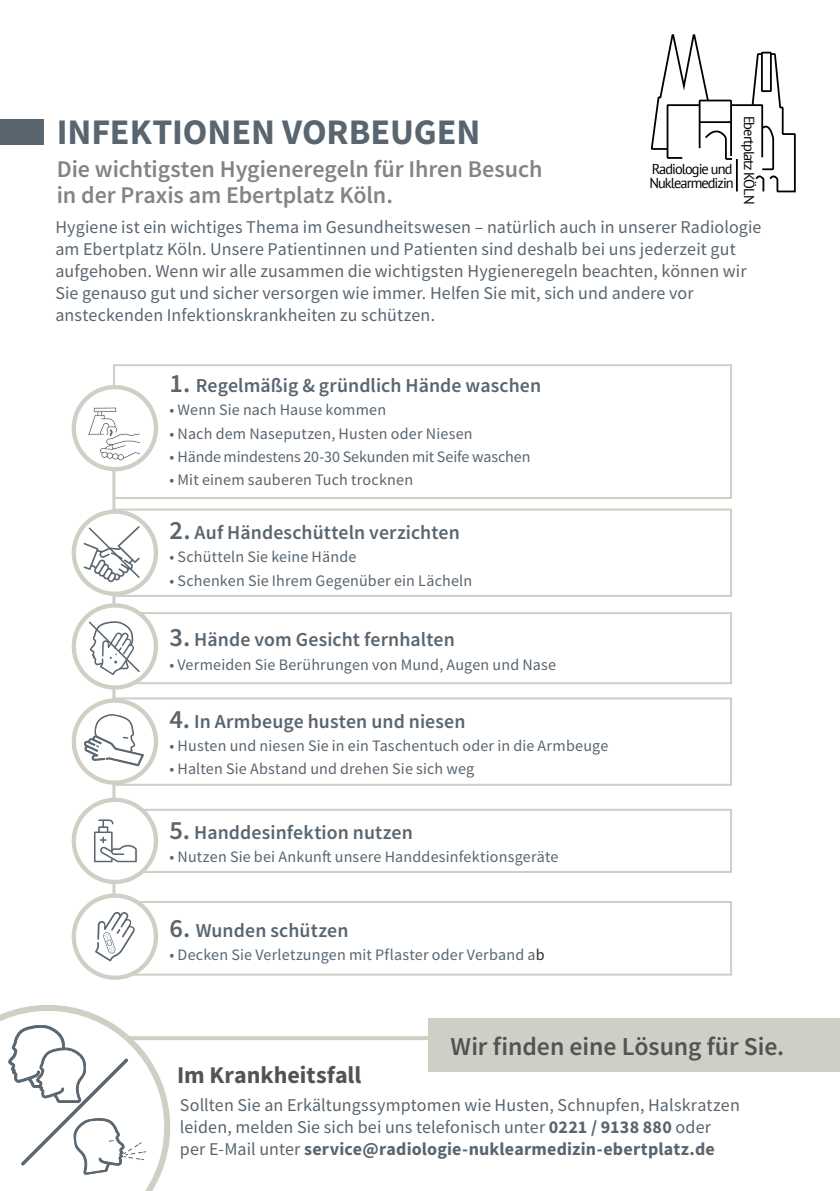
<style>
.page{position:relative;width:840px;height:1191px;background:#fff}
.page>*{position:absolute;margin:0;border:0;box-sizing:border-box;transform-origin:0 0}
.t1{font:700 36px "Source Sans Pro";color:#59656f}
.Boxen{font:600 25.8px "Source Sans Pro";letter-spacing:-.005em;color:#515354}
.t2{font:600 24px "Source Sans Pro";letter-spacing:-.005em;color:#848481}
.t3{font:700 24px "Source Sans Pro";color:#515354}
.Boxen-2{font:600 19.8px "Source Sans Pro";letter-spacing:.005em;color:#59656f}
.t4{font:18px/22px "Source Sans Pro";letter-spacing:.005em;color:#59656f}
.Aufzählung{font:16px "Source Sans Pro";letter-spacing:.01em;color:#59656f}
.Aufzählung-2{font:16px "Source Sans Pro";letter-spacing:-.01em;color:#59656f}
.t5{font:14.4px/14.6px "PT Sans";letter-spacing:-.065em;color:#000}
.s1{font-size:26.4px}
.s2{color:#292d2f}
.s3{font-weight:700}
</style>
<div class="page">
<div style="left:113px;top:808px;width:618px;height:65px;border:2px solid #cfcfc6"></div>
<svg style="left:170px;top:1036px;width:669px;height:95px"></svg>
<div style="left:113px;top:364px;width:618px;height:135px;background:#fff;border:2px solid #cfcfc6"></div>
<div style="left:113px;top:508px;width:618px;height:89px;border:2px solid #cfcfc6"></div>
<hr style="left:112px;top:428px;width:3px;height:508px;background:#cfcfc6">
<div style="left:113px;top:697px;width:618px;height:89px;border:2px solid #cfcfc6"></div>
<div style="left:115px;top:612px;width:616px;height:72px;border:2px solid #cfcfc6"></div>
<svg style="left:74px;top:387px;width:82px;height:82px"></svg>
<div style="left:72px;top:385px;width:86px;height:86px;border:4px solid #cfcfc6;border-radius:50%"></div>
<svg style="left:87px;top:407px;width:54px;height:54px"></svg>
<svg style="left:74px;top:512px;width:82px;height:82px"></svg>
<div style="left:72px;top:509px;width:86px;height:87px;border:4px solid #cfcfc6;border-radius:50%"></div>
<svg style="left:74px;top:605px;width:82px;height:82px"></svg>
<div style="left:72px;top:603px;width:86px;height:86px;border:4px solid #cfcfc6;border-radius:50%"></div>
<svg style="left:87px;top:620px;width:54px;height:55px"></svg>
<svg style="left:74px;top:700px;width:82px;height:82px"></svg>
<div style="left:72px;top:698px;width:86px;height:87px;border:4px solid #cfcfc6;border-radius:50%"></div>
<svg style="left:84px;top:713px;width:60px;height:53px"></svg>
<svg style="left:83px;top:526px;width:58px;height:56px"></svg>
<div style="left:0;top:119px;width:43px;height:26px;background:#59656f"></div>
<div style="left:113px;top:901px;width:618px;height:74px;border:2px solid #cfcfc6"></div>
<div style="left:74px;top:800px;width:82px;height:82px;background:#fff;border-radius:50%"></div>
<div style="left:72px;top:797px;width:86px;height:87px;border:4px solid #cfcfc6;border-radius:50%"></div>
<div style="left:74px;top:895px;width:82px;height:82px;background:#fff;border-radius:50%"></div>
<div style="left:72px;top:893px;width:86px;height:86px;border:4px solid #cfcfc6;border-radius:50%"></div>
<svg style="left:95px;top:912px;width:40px;height:49px"></svg>
<svg style="left:94px;top:819px;width:43px;height:43px"></svg>
<svg style="left:0;top:1005px;width:170px;height:186px"></svg>
<div style="left:428px;top:1018px;width:411px;height:53px;background:#cfcfc6"></div>
<svg style="left:650px;top:34px;width:145px;height:159px"></svg>
<hr style="left:698px;top:121px;width:32px;height:2px;background:#000">
<div style="left:760px;top:52px;width:11px;height:40px;border:2px solid #000"></div>
<p class="t1" style="left:57px;top:107px;width:425px">INFEKTIONEN VORBEUGEN</p>
<p class="t2" style="left:57px;top:154px;width:487px">Die wichtigsten Hygieneregeln für Ihren Besuch</p>
<p class="t2" style="left:57px;top:180px;width:337px">in der Praxis am Ebertplatz Köln.</p>
<p class="t5" style="left:649px;top:161px;width:86px">Radiologie und<br>Nuklearmedizin</p>
<p class="t5" style="left:756px;top:116px;width:90px;rotate:90deg">Ebertplatz KÖLN</p>
<p class="t4" style="left:55px;top:216px;width:707px">Hygiene ist ein wichtiges Thema im Gesundheitswesen – natürlich auch in unserer Radiologie am Ebertplatz Köln. Unsere Patientinnen und Patienten sind deshalb bei uns jederzeit gut aufgehoben. Wenn wir alle zusammen die wichtigsten Hygieneregeln beachten, können wir Sie genauso gut und sicher versorgen wie immer. Helfen Sie mit, sich und andere vor ansteckenden Infektionskrankheiten zu schützen.</p>
<p class="Boxen-2" style="left:169px;top:372px;width:373px"><span class="s1">1.</span> Regelmäßig &amp; gründlich Hände waschen</p>
<p class="Aufzählung" style="left:169px;top:399px;width:218px">• Wenn Sie nach Hause kommen</p>
<p class="Aufzählung" style="left:169px;top:423px;width:304px">• Nach dem Naseputzen, Husten oder Niesen</p>
<p class="Aufzählung-2" style="left:169px;top:446px;width:362px">• Hände mindestens 20-30 Sekunden mit Seife waschen</p>
<p class="Aufzählung" style="left:169px;top:470px;width:245px">• Mit einem sauberen Tuch trocknen</p>
<p class="Boxen-2" style="left:169px;top:519px;width:292px"><span class="s1">2.</span> Auf Händeschütteln verzichten</p>
<p class="Aufzählung" style="left:169px;top:547px;width:188px">• Schütteln Sie keine Hände</p>
<p class="Aufzählung" style="left:169px;top:570px;width:304px">• Schenken Sie Ihrem Gegenüber ein Lächeln</p>
<p class="Boxen-2" style="left:169px;top:627px;width:286px"><span class="s1">3.</span> Hände vom Gesicht fernhalten</p>
<p class="Aufzählung" style="left:169px;top:654px;width:388px">• Vermeiden Sie Berührungen von Mund, Augen und Nase</p>
<p class="Boxen-2" style="left:169px;top:708px;width:297px"><span class="s1">4.</span> In Armbeuge husten und niesen</p>
<p class="Aufzählung" style="left:169px;top:735px;width:440px">• Husten und niesen Sie in ein Taschentuch oder in die Armbeuge</p>
<p class="Aufzählung" style="left:169px;top:759px;width:306px">• Halten Sie Abstand und drehen Sie sich weg</p>
<p class="Boxen-2" style="left:169px;top:819px;width:245px"><span class="s1">5.</span> Handdesinfektion nutzen</p>
<p class="Aufzählung" style="left:169px;top:847px;width:390px">• Nutzen Sie bei Ankunft unsere Handdesinfektionsgeräte</p>
<p class="Boxen-2" style="left:169px;top:917px;width:180px"><span class="s1">6.</span> Wunden schützen</p>
<p class="Aufzählung" style="left:169px;top:944px;width:376px">• Decken Sie Verletzungen mit Pflaster oder Verband a<span class="s2">b</span></p>
<p class="Boxen" style="left:450px;top:1029px;width:335px">Wir finden eine Lösung für Sie.</p>
<p class="t3" style="left:177px;top:1058px;width:186px">Im Krankheitsfall</p>
<p class="t4" style="left:180px;top:1094px;width:561px">Sollten Sie an Erkältungssymptomen wie Husten, Schnupfen, Halskratzen leiden, melden Sie sich bei uns telefonisch unter <span class="s3">0221 / 9138 880</span> oder per E-Mail unter <span class="s3">service@radiologie-nuklearmedizin-ebertplatz.de</span></p>
</div>
